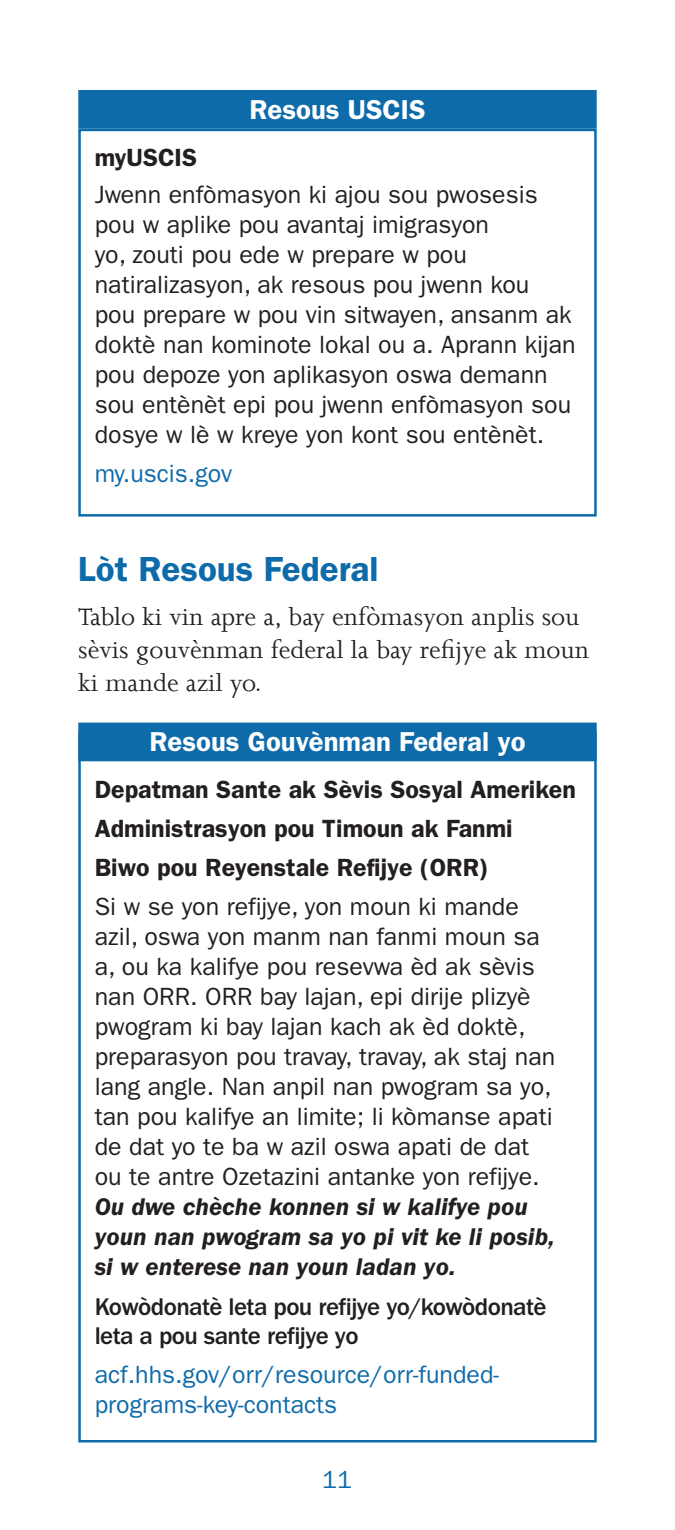
<style>
.page{position:relative;width:675px;height:1530px;background:#fff}
.page>*{position:absolute;margin:0;border:0;box-sizing:border-box;transform-origin:0 0}
.t1{font:600 35px "ITC Franklin Gothic Std";color:#0e6baa}
.t2{font:27.5px/33px "Joanna";color:#231f20}
.t3{font:600 27.5px "ITC Franklin Gothic Std";color:#fff}
.t4{font:25px/30px "ITC Franklin Gothic Std";color:#231f20}
.t5{font:600 25px/39px "ITC Franklin Gothic Std";color:#231f20}
.t6{font:italic 600 25px/30px "ITC Franklin Gothic Std";color:#231f20}
.t7{font:25px/30px "ITC Franklin Gothic Std";color:#0e6baa}
.t8{font:500 25px/28.8px "ITC Franklin Gothic Std";letter-spacing:-.025em;color:#231f20}
</style>
<div class="page">
<div style="left:78px;top:723px;width:519px;height:38px;background:#0e6baa"></div>
<div style="left:78px;top:129px;width:519px;height:388px;border:2px solid #0e6baa"></div>
<div style="left:78px;top:90px;width:519px;height:39px;background:#0e6baa;border:2px solid #0e6baa"></div>
<p class="t3" style="left:250px;top:93px;width:177px">Resous USCIS</p>
<p class="t5" style="left:95px;top:138px;width:104px">myUSCIS</p>
<p class="t4" style="left:95px;top:180px;width:482px">Jwenn enfòmasyon ki ajou sou pwosesis pou w aplike pou avantaj imigrasyon<br>yo, zouti pou ede w prepare w pou natiralizasyon, ak resous pou jwenn kou pou prepare w pou vin sitwayen, ansanm ak doktè nan kominote lokal ou a. Aprann kijan pou depoze yon aplikasyon oswa demann sou entènèt epi pou jwenn enfòmasyon sou dosye w lè w kreye yon kont sou entènèt.</p>
<p class="t7" style="left:95px;top:459px;width:139px">my.uscis.gov</p>
<h1 class="t1" style="left:78px;top:548px;width:302px">Lòt Resous Federal</h1>
<p class="t2" style="left:78px;top:599px;width:512px">Tablo ki vin apre a, bay enfòmasyon anplis sou sèvis gouvènman federal la bay refijye ak moun ki mande azil yo.</p>
<p class="t3" style="left:149px;top:726px;width:378px">Resous Gouvènman Federal yo</p>
<p class="t5" style="left:95px;top:770px;width:483px">Depatman Sante ak Sèvis Sosyal Ameriken<br>Administrasyon pou Timoun ak Fanmi<br>Biwo pou Reyenstale Refijye (ORR)</p>
<p class="t4" style="left:95px;top:892px;width:462px">Si w se yon refijye, yon moun ki mande azil, oswa yon manm nan fanmi moun sa a, ou ka kalifye pou resevwa èd ak sèvis nan ORR. ORR bay lajan, epi dirije plizyè pwogram ki bay lajan kach ak èd doktè, preparasyon pou travay, travay, ak staj nan lang angle. Nan anpil nan pwogram sa yo, tan pou kalifye an limite; li kòmanse apati de dat yo te ba w azil oswa apati de dat ou te antre Ozetazini antanke yon refijye.</p>
<p class="t6" style="left:95px;top:1192px;width:462px">Ou dwe chèche konnen si w kalifye pou youn nan pwogram sa yo pi vit ke li posib, si w enterese nan youn ladan yo.</p>
<p class="t8" style="left:95px;top:1293px;width:453px">Kowòdonatè leta pou refijye yo/kowòdonatè leta a pou sante refijye yo</p>
<p class="t7" style="left:95px;top:1360px;width:406px">acf.hhs.gov/orr/resource/orr-funded&shy;programs-key-contacts</p>
<p class="t7" style="left:322px;top:1464px;width:31px">11</p>
</div>
